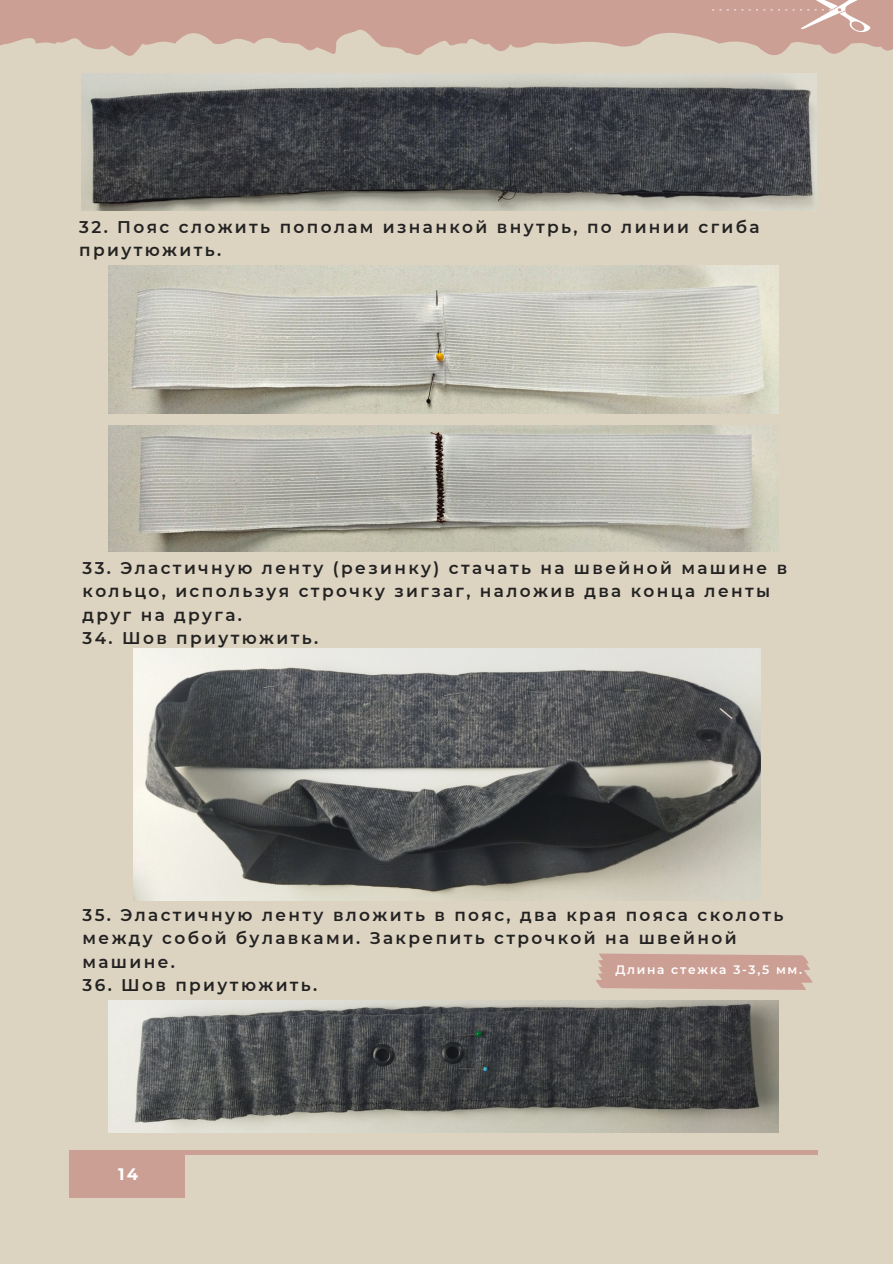
<style>
.page{position:relative;width:893px;height:1264px;background:#fff}
.page>*{position:absolute;margin:0;border:0;box-sizing:border-box;transform-origin:0 0}
.t1{font:600 16.95px/23.7px "Montserrat";letter-spacing:.14em;color:#222}
.t2{font:700 16.5px "Montserrat";color:#fff}
.t3{font:600 12.15px "Montserrat";letter-spacing:.14em;color:#fff}
</style>
<div class="page">
<div style="left:0;top:0;width:892px;height:1263px;background:#ddd3c1"></div>
<div style="left:70px;top:1150px;width:115px;height:47px;background:#cb9f94"></div>
<hr style="left:70px;top:1150px;width:747px;height:3px;background:#cb9f94">
<svg style="left:0;top:0;width:892px;height:56px;fill:#cb9f94"></svg>
<svg style="left:756px;top:0;width:116px;height:33px;background:#d1aba1"></svg>
<svg style="left:734px;top:9px;width:16px;height:1px"></svg>
<svg style="left:712px;top:9px;width:16px;height:1px"></svg>
<img style="left:109px;top:266px;width:669px;height:147px">
<img style="left:109px;top:425px;width:669px;height:126px">
<svg style="left:596px;top:953px;width:216px;height:36px;background:#cca397"></svg>
<img style="left:81px;top:74px;width:735px;height:136px">
<img style="left:133px;top:648px;width:627px;height:252px">
<img style="left:109px;top:1000px;width:669px;height:132px">
<p class="t1" style="left:79px;top:215px;width:681px">32. Пояс сложить пополам изнанкой внутрь, по линии сгиба приутюжить.</p>
<h1 class="t1" style="left:82px;top:555px;width:706px">33. Эластичную ленту (резинку) стачать на швейной машине в кольцо, используя строчку зигзаг, наложив два конца ленты друг на друга.</h1>
<h1 class="t1" style="left:82px;top:626px;width:237px">34. Шов приутюжить.</h1>
<p class="t1" style="left:82px;top:902px;width:702px">35. Эластичную ленту вложить в пояс, два края пояса сколоть между собой булавками. Закрепить строчкой на швейной машине.</p>
<p class="t1" style="left:82px;top:973px;width:236px">36. Шов приутюжить.</p>
<p class="t3" style="left:615px;top:962px;width:188px">Длина стежка 3-3,5 мм.</p>
<p class="t2" style="left:118px;top:1164px;width:22px">14</p>
</div>
